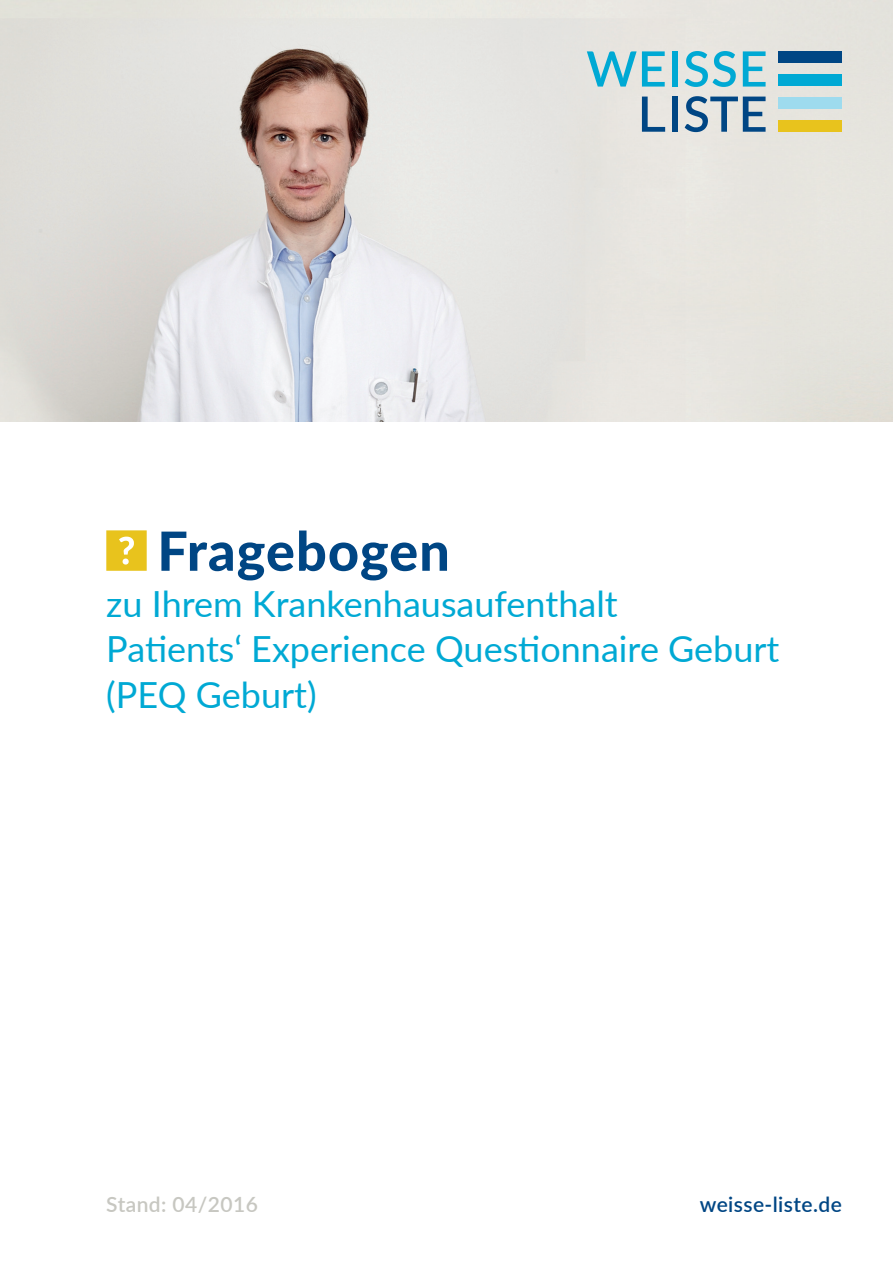
<style>
.page{position:relative;width:893px;height:1263px;background:#fff}
.page>*{position:absolute;margin:0;border:0;box-sizing:border-box;transform-origin:0 0}
.t1{font:800 54px "Lato";letter-spacing:.015em;color:#004684}
.t2{font:36px/45.8px "Lato";color:#00a9d4}
.t3{font:600 21px "Lato";letter-spacing:.02em;color:#004684}
.t4{font:600 21px "Lato";letter-spacing:.02em;color:#c7c7c1}
</style>
<div class="page">
<img style="left:0;top:0;width:893px;height:421px">
<svg style="left:106px;top:530px;width:41px;height:41px"></svg>
<svg style="left:642px;top:97px;width:23px;height:35px"></svg>
<div style="left:672px;top:97px;width:6px;height:35px;background:#004684"></div>
<svg style="left:685px;top:96px;width:81px;height:36px"></svg>
<svg style="left:587px;top:51px;width:78px;height:36px"></svg>
<div style="left:672px;top:51px;width:6px;height:36px;background:#00a9d4"></div>
<svg style="left:685px;top:51px;width:51px;height:36px"></svg>
<svg style="left:743px;top:51px;width:23px;height:36px"></svg>
<div style="left:779px;top:51px;width:63px;height:12px;background:#004684"></div>
<div style="left:779px;top:74px;width:63px;height:12px;background:#00a9d4"></div>
<div style="left:779px;top:97px;width:63px;height:12px;background:#9edbee"></div>
<div style="left:779px;top:120px;width:63px;height:12px;background:#e8c31d"></div>
<h1 class="t1" style="left:157px;top:511px;width:294px">Fragebogen</h1>
<p class="t2" style="left:106px;top:579px;width:675px">zu Ihrem Krankenhausaufenthalt<br>Patients‘ Experience Questionnaire Geburt (PEQ Geburt)</p>
<p class="t4" style="left:106px;top:1189px;width:153px">Stand: 04/2016</p>
<p class="t3" style="left:700px;top:1189px;width:144px">weisse-liste.de</p>
</div>
